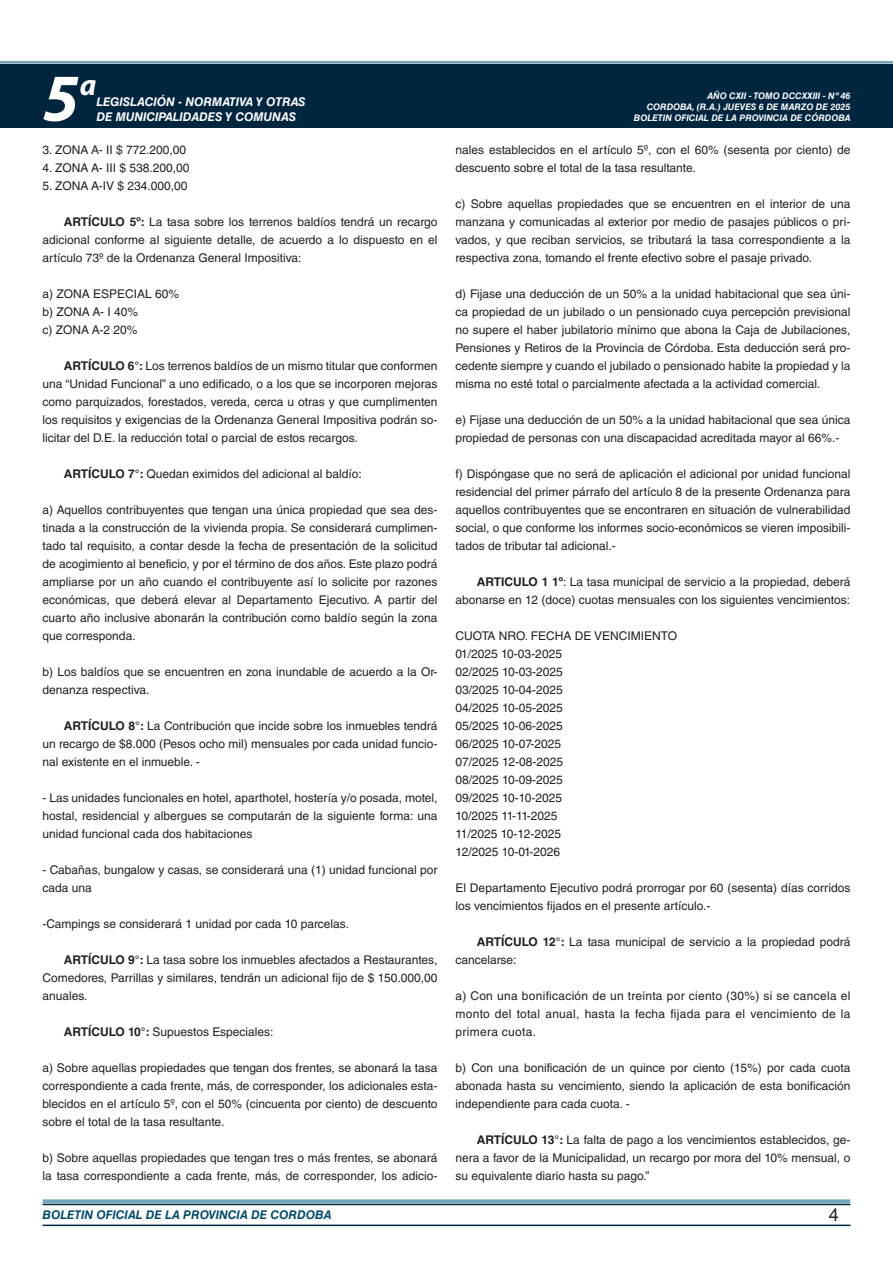
<style>
.page{position:relative;width:893px;height:1263px;background:#fff}
.page>*{position:absolute;margin:0;border:0;box-sizing:border-box;transform-origin:0 0}
.t1{font:italic 700 67.5px "Myriad Pro";color:#fff}
.t2{font:italic 700 30px "Myriad Pro";color:#fff}
.t3{font:18px "Helvetica LT Std";color:#231f20}
.TEXTO_BASE{font:12px/18px "Helvetica LT Std";color:#231f20;text-align:justify}
.t4{font:italic 700 12px "Helvetica LT Std";color:#fff}
.t5{font:italic 700 12px "Helvetica LT Std";color:#004b6c}
.t6{font:italic 700 9px/10.8px "Helvetica LT Std";color:#fff;text-align:right}
.s1{font-weight:700}
</style>
<div class="page">
<div style="left:0;top:61px;width:893px;height:6px;background:#fff;opacity:.75"></div>
<div style="left:0;top:64px;width:893px;height:64px;background:#00263f"></div>
<hr style="left:43px;top:1224px;width:807px;height:2px;background:#00263f">
<div style="left:42px;top:1198px;width:809px;height:8px;background:#fff;opacity:.75"></div>
<h1 class="t1" style="left:43px;top:54px;width:38px">5</h1>
<h2 class="t2" style="left:80px;top:66px;width:18px">a</h2>
<p class="t4" style="left:96px;top:95px;width:211px">LEGISLACIÓN - NORMATIVA Y OTRAS</p>
<p class="t4" style="left:96px;top:109px;width:201px">DE MUNICIPALIDADES Y COMUNAS</p>
<p class="TEXTO_BASE" style="left:43px;top:141px;width:145px">3. ZONA A- II $ 772.200,00</p>
<p class="TEXTO_BASE" style="left:43px;top:159px;width:148px">4. ZONA A- III $ 538.200,00</p>
<p class="TEXTO_BASE" style="left:43px;top:177px;width:146px">5. ZONA A-IV $ 234.000,00</p>
<p class="TEXTO_BASE" style="left:43px;top:213px;width:396px;text-indent:21px"><span class="s1">ARTÍCULO 5º:</span> La tasa sobre los terrenos baldíos tendrá un recargo adicional conforme al siguiente detalle, de acuerdo a lo dispuesto en el artículo 73º de la Ordenanza General Impositiva:</p>
<p class="TEXTO_BASE" style="left:43px;top:285px;width:138px">a) ZONA ESPECIAL 60%</p>
<p class="TEXTO_BASE" style="left:43px;top:303px;width:97px">b) ZONA A- I 40%</p>
<p class="TEXTO_BASE" style="left:43px;top:321px;width:96px">c) ZONA A-2 20%</p>
<p class="TEXTO_BASE" style="left:43px;top:357px;width:396px;text-indent:21px"><span class="s1">ARTÍCULO 6°:</span> Los terrenos baldíos de un mismo titular que conformen una “Unidad Funcional” a uno edificado, o a los que se incorporen mejoras como parquizados, forestados, vereda, cerca u otras y que cumplimenten los requisitos y exigencias de la Ordenanza General Impositiva podrán so&shy;licitar del D.E. la reducción total o parcial de estos recargos.</p>
<p class="TEXTO_BASE" style="left:64px;top:465px;width:299px"><span class="s1">ARTÍCULO 7°:</span> Quedan eximidos del adicional al baldío:</p>
<p class="TEXTO_BASE" style="left:43px;top:501px;width:396px">a) Aquellos contribuyentes que tengan una única propiedad que sea des&shy;tinada a la construcción de la vivienda propia. Se considerará cumplimen&shy;tado tal requisito, a contar desde la fecha de presentación de la solicitud de acogimiento al beneficio, y por el término de dos años. Este plazo podrá ampliarse por un año cuando el contribuyente así lo solicite por razones económicas, que deberá elevar al Departamento Ejecutivo. A partir del cuarto año inclusive abonarán la contribución como baldío según la zona que corresponda.</p>
<p class="TEXTO_BASE" style="left:43px;top:663px;width:396px">b) Los baldíos que se encuentren en zona inundable de acuerdo a la Or&shy;denanza respectiva.</p>
<p class="TEXTO_BASE" style="left:43px;top:717px;width:396px;text-indent:21px"><span class="s1">ARTÍCULO 8°:</span> La Contribución que incide sobre los inmuebles tendrá un recargo de $8.000 (Pesos ocho mil) mensuales por cada unidad funcio&shy;nal existente en el inmueble. -</p>
<p class="TEXTO_BASE" style="left:43px;top:789px;width:396px">- Las unidades funcionales en hotel, aparthotel, hostería y/o posada, motel, hostal, residencial y albergues se computarán de la siguiente forma: una unidad funcional cada dos habitaciones</p>
<p class="TEXTO_BASE" style="left:43px;top:861px;width:396px">- Cabañas, bungalow y casas, se considerará una (1) unidad funcional por cada una</p>
<p class="TEXTO_BASE" style="left:43px;top:915px;width:308px">-Campings se considerará 1 unidad por cada 10 parcelas.</p>
<p class="TEXTO_BASE" style="left:43px;top:951px;width:396px;text-indent:21px"><span class="s1">ARTÍCULO 9°:</span> La tasa sobre los inmuebles afectados a Restaurantes, Comedores, Parrillas y similares, tendrán un adicional fijo de $ 150.000,00 anuales.</p>
<p class="TEXTO_BASE" style="left:64px;top:1023px;width:211px"><span class="s1">ARTÍCULO 10°:</span> Supuestos Especiales:</p>
<p class="TEXTO_BASE" style="left:43px;top:1059px;width:396px">a) Sobre aquellas propiedades que tengan dos frentes, se abonará la tasa correspondiente a cada frente, más, de corresponder, los adicionales esta&shy;blecidos en el artículo 5º, con el 50% (cincuenta por ciento) de descuento sobre el total de la tasa resultante.</p>
<p class="TEXTO_BASE" style="left:43px;top:1149px;width:396px">b) Sobre aquellas propiedades que tengan tres o más frentes, se abonará la tasa correspondiente a cada frente, más, de corresponder, los adicio-</p>
<p class="t6" style="left:634px;top:91px;width:218px">AÑO CXII - TOMO DCCXXIII - Nº 46<br>CORDOBA, (R.A.) JUEVES 6 DE MARZO DE 2025<br>BOLETIN OFICIAL DE LA PROVINCIA DE CÓRDOBA</p>
<p class="TEXTO_BASE" style="left:455px;top:141px;width:396px">nales establecidos en el artículo 5º, con el 60% (sesenta por ciento) de descuento sobre el total de la tasa resultante.</p>
<p class="TEXTO_BASE" style="left:455px;top:195px;width:396px">c) Sobre aquellas propiedades que se encuentren en el interior de una manzana y comunicadas al exterior por medio de pasajes públicos o pri&shy;vados, y que reciban servicios, se tributará la tasa correspondiente a la respectiva zona, tomando el frente efectivo sobre el pasaje privado.</p>
<p class="TEXTO_BASE" style="left:455px;top:285px;width:396px">d) Fijase una deducción de un 50% a la unidad habitacional que sea úni&shy;ca propiedad de un jubilado o un pensionado cuya percepción previsional no supere el haber jubilatorio mínimo que abona la Caja de Jubilaciones, Pensiones y Retiros de la Provincia de Córdoba. Esta deducción será pro&shy;cedente siempre y cuando el jubilado o pensionado habite la propiedad y la misma no esté total o parcialmente afectada a la actividad comercial.</p>
<p class="TEXTO_BASE" style="left:455px;top:411px;width:396px">e) Fijase una deducción de un 50% a la unidad habitacional que sea única propiedad de personas con una discapacidad acreditada mayor al 66%.-</p>
<p class="TEXTO_BASE" style="left:455px;top:465px;width:396px">f) Dispóngase que no será de aplicación el adicional por unidad funcional residencial del primer párrafo del artículo 8 de la presente Ordenanza para aquellos contribuyentes que se encontraren en situación de vulnerabilidad social, o que conforme los informes socio-económicos se vieren imposibili&shy;tados de tributar tal adicional.-</p>
<p class="TEXTO_BASE" style="left:455px;top:573px;width:396px;text-align:right"><span class="s1">ARTICULO 1 1º</span>: La tasa municipal de servicio a la propiedad, deberá abonarse en 12 (doce) cuotas mensuales con los siguientes vencimientos:</p>
<p class="TEXTO_BASE" style="left:455px;top:627px;width:223px">CUOTA NRO. FECHA DE VENCIMIENTO</p>
<p class="TEXTO_BASE" style="left:455px;top:645px;width:108px">01/2025 10-03-2025</p>
<p class="TEXTO_BASE" style="left:455px;top:663px;width:109px">02/2025 10-03-2025</p>
<p class="TEXTO_BASE" style="left:455px;top:681px;width:109px">03/2025 10-04-2025</p>
<p class="TEXTO_BASE" style="left:455px;top:699px;width:109px">04/2025 10-05-2025</p>
<p class="TEXTO_BASE" style="left:455px;top:717px;width:109px">05/2025 10-06-2025</p>
<p class="TEXTO_BASE" style="left:455px;top:735px;width:107px">06/2025 10-07-2025</p>
<p class="TEXTO_BASE" style="left:455px;top:753px;width:109px">07/2025 12-08-2025</p>
<p class="TEXTO_BASE" style="left:455px;top:771px;width:109px">08/2025 10-09-2025</p>
<p class="TEXTO_BASE" style="left:455px;top:789px;width:108px">09/2025 10-10-2025</p>
<p class="TEXTO_BASE" style="left:455px;top:807px;width:103px">10/2025 11-11-2025</p>
<p class="TEXTO_BASE" style="left:455px;top:825px;width:107px">11/2025 10-12-2025</p>
<p class="TEXTO_BASE" style="left:455px;top:843px;width:106px">12/2025 10-01-2026</p>
<p class="TEXTO_BASE" style="left:455px;top:879px;width:396px">El Departamento Ejecutivo podrá prorrogar por 60 (sesenta) días corridos los vencimientos fijados en el presente artículo.-</p>
<p class="TEXTO_BASE" style="left:455px;top:933px;width:396px;text-indent:21px"><span class="s1">ARTÍCULO 12°:</span> La tasa municipal de servicio a la propiedad podrá cancelarse:</p>
<p class="TEXTO_BASE" style="left:455px;top:987px;width:396px">a) Con una bonificación de un treinta por ciento (30%) si se cancela el monto del total anual, hasta la fecha fijada para el vencimiento de la primera cuota.</p>
<p class="TEXTO_BASE" style="left:455px;top:1059px;width:396px">b) Con una bonificación de un quince por ciento (15%) por cada cuota abonada hasta su vencimiento, siendo la aplicación de esta bonificación independiente para cada cuota. -</p>
<p class="TEXTO_BASE" style="left:455px;top:1131px;width:396px;text-indent:21px"><span class="s1">ARTÍCULO 13°:</span> La falta de pago a los vencimientos establecidos, ge&shy;nera a favor de la Municipalidad, un recargo por mora del 10% mensual, o su equivalente diario hasta su pago.”</p>
<p class="t5" style="left:43px;top:1208px;width:290px">BOLETIN OFICIAL DE LA PROVINCIA DE CORDOBA</p>
<h3 class="t3" style="left:829px;top:1204px;width:12px">4</h3>
</div>
